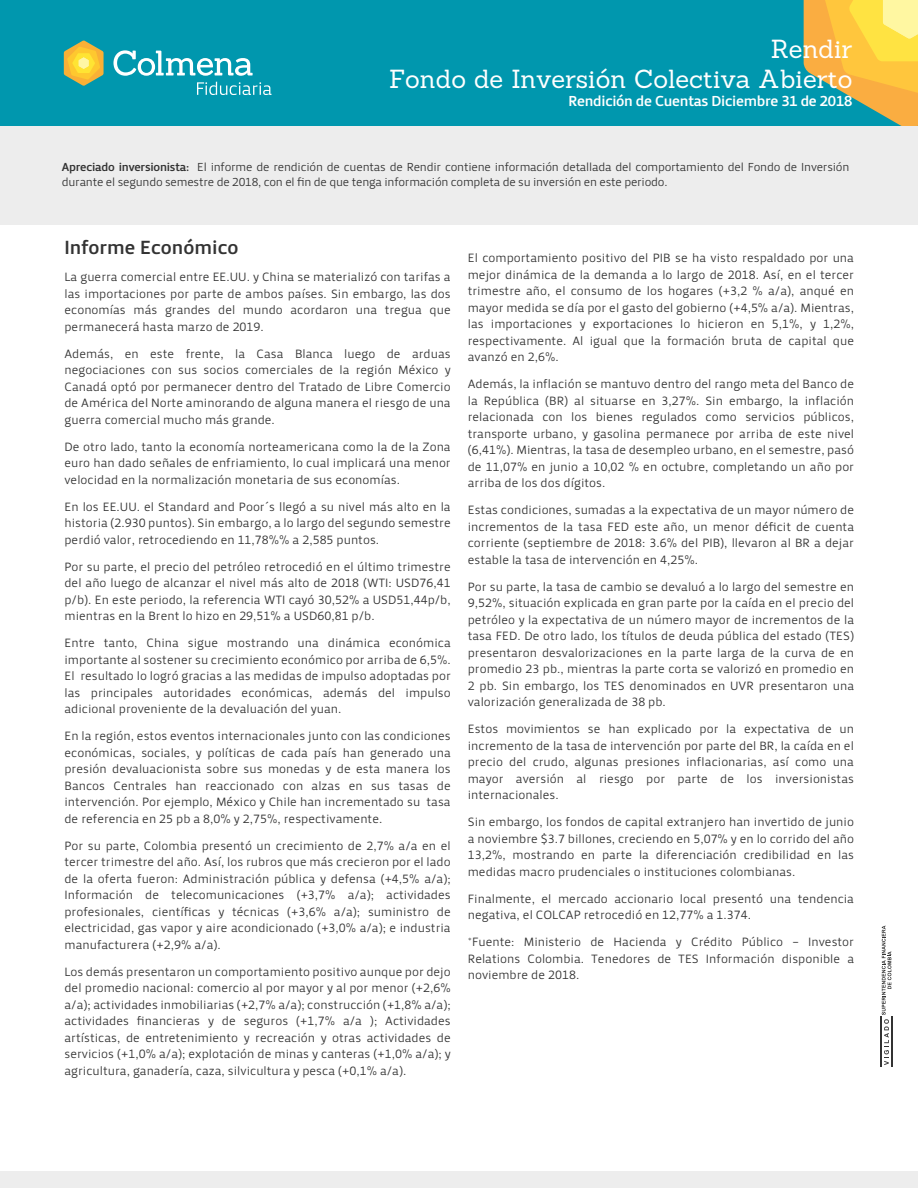
<style>
.page{position:relative;width:918px;height:1188px;background:#fff}
.page>*{position:absolute;margin:0;border:0;box-sizing:border-box;transform-origin:0 0}
.t1{font:25.5px/30.6px "Sanchez";color:#fff;text-align:right}
.t2{font:19.65px "Priva Three Pro";color:#333}
.t3{font:15px "Priva Three Pro";letter-spacing:-.02em;color:#fff}
.t4{font:12.45px/16.5px "Priva One Pro";color:#333;text-align:justify}
.t5{font:12px/14.4px "Priva One Pro";letter-spacing:-.02em;color:#333}
.s1{font-family:"Priva Three Pro"}
</style>
<div class="page">
<div style="left:0;top:108px;width:918px;height:117px;background:#ededed"></div>
<div style="left:0;top:1172px;width:918px;height:16px;background:#ededed"></div>
<hr style="left:880px;top:1017px;width:1px;height:50px;background:#333">
<hr style="left:892px;top:1017px;width:1px;height:50px;background:#333">
<svg style="left:882px;top:926px;width:9px;height:139px"></svg>
<div style="left:0;top:0;width:918px;height:126px;background:#0097ae"></div>
<svg style="left:804px;top:0;width:114px;height:126px"></svg>
<svg style="left:197px;top:82px;width:75px;height:13px"></svg>
<svg style="left:113px;top:50px;width:140px;height:26px"></svg>
<svg style="left:64px;top:40px;width:40px;height:46px"></svg>
<h1 class="t1" style="left:389px;top:33px;width:465px">Rendir<br>Fondo de Inversión Colectiva Abierto</h1>
<p class="t3" style="left:568px;top:92px;width:285px">Rendición de Cuentas Diciembre 31 de 2018</p>
<p class="t5" style="left:62px;top:160px;width:789px"><span class="s1">Apreciado inversionista:</span> El informe de rendición de cuentas de Rendir contiene información detallada del comportamiento del Fondo de Inversión durante el segundo semestre de 2018, con el fin de que tenga información completa de su inversión en este periodo.</p>
<h2 class="t2" style="left:64px;top:235px;width:176px">Informe Económico</h2>
<p class="t4" style="left:64px;top:269px;width:388px">La guerra comercial entre EE.UU. y China se materializó con tarifas a las importaciones por parte de ambos países. Sin embargo, las dos economías más grandes del mundo acordaron una tregua que permanecerá hasta marzo de 2019.</p>
<p class="t4" style="left:64px;top:345px;width:388px">Además, en este frente, la Casa Blanca luego de arduas negociaciones con sus socios comerciales de la región México y Canadá optó por permanecer dentro del Tratado de Libre Comercio de América del Norte aminorando de alguna manera el riesgo de una guerra comercial mucho más grande.</p>
<p class="t4" style="left:64px;top:438px;width:388px">De otro lado, tanto la economía norteamericana como la de la Zona euro han dado señales de enfriamiento, lo cual implicará una menor velocidad en la normalización monetaria de sus economías.</p>
<p class="t4" style="left:64px;top:498px;width:388px">En los EE.UU. el Standard and Poor´s llegó a su nivel más alto en la historia (2.930 puntos). Sin embargo, a lo largo del segundo semestre perdió valor, retrocediendo en 11,78%% a 2,585 puntos.</p>
<p class="t4" style="left:64px;top:558px;width:388px">Por su parte, el precio del petróleo retrocedió en el último trimestre del año luego de alcanzar el nivel más alto de 2018 (WTI: USD76,41 p/b). En este periodo, la referencia WTI cayó 30,52% a USD51,44p/b, mientras en la Brent lo hizo en 29,51% a USD60,81 p/b.</p>
<p class="t4" style="left:64px;top:635px;width:388px">Entre tanto, China sigue mostrando una dinámica económica importante al sostener su crecimiento económico por arriba de 6,5%.<br>El resultado lo logró gracias a las medidas de impulso adoptadas por las principales autoridades económicas, además del impulso adicional proveniente de la devaluación del yuan.</p>
<p class="t4" style="left:64px;top:728px;width:388px">En la región, estos eventos internacionales junto con las condiciones económicas, sociales, y políticas de cada país han generado una presión devaluacionista sobre sus monedas y de esta manera los Bancos Centrales han reaccionado con alzas en sus tasas de intervención. Por ejemplo, México y Chile han incrementado su tasa de referencia en 25 pb a 8,0% y 2,75%, respectivamente.</p>
<p class="t4" style="left:64px;top:837px;width:388px">Por su parte, Colombia presentó un crecimiento de 2,7% a/a en el tercer trimestre del año. Así, los rubros que más crecieron por el lado de la oferta fueron: Administración pública y defensa (+4,5% a/a); Información de telecomunicaciones (+3,7% a/a); actividades profesionales, científicas y técnicas (+3,6% a/a); suministro de electricidad, gas vapor y aire acondicionado (+3,0% a/a); e industria manufacturera (+2,9% a/a).</p>
<p class="t4" style="left:64px;top:963px;width:388px">Los demás presentaron un comportamiento positivo aunque por dejo del promedio nacional: comercio al por mayor y al por menor (+2,6% a/a); actividades inmobiliarias (+2,7% a/a); construcción (+1,8% a/a); actividades financieras y de seguros (+1,7% a/a ); Actividades artísticas, de entretenimiento y recreación y otras actividades de servicios (+1,0% a/a); explotación de minas y canteras (+1,0% a/a); y agricultura, ganadería, caza, silvicultura y pesca (+0,1% a/a).</p>
<p class="t4" style="left:468px;top:250px;width:388px">El comportamiento positivo del PIB se ha visto respaldado por una mejor dinámica de la demanda a lo largo de 2018. Así, en el tercer trimestre año, el consumo de los hogares (+3,2 % a/a), anqué en mayor medida se día por el gasto del gobierno (+4,5% a/a). Mientras, las importaciones y exportaciones lo hicieron en 5,1%, y 1,2%, respectivamente. Al igual que la formación bruta de capital que avanzó en 2,6%.</p>
<p class="t4" style="left:468px;top:376px;width:388px">Además, la inflación se mantuvo dentro del rango meta del Banco de la República (BR) al situarse en 3,27%. Sin embargo, la inflación relacionada con los bienes regulados como servicios públicos, transporte urbano, y gasolina permanece por arriba de este nivel (6,41%). Mientras, la tasa de desempleo urbano, en el semestre, pasó de 11,07% en junio a 10,02 % en octubre, completando un año por arriba de los dos dígitos.</p>
<p class="t4" style="left:468px;top:502px;width:388px">Estas condiciones, sumadas a la expectativa de un mayor número de incrementos de la tasa FED este año, un menor déficit de cuenta corriente (septiembre de 2018: 3.6% del PIB), llevaron al BR a dejar estable la tasa de intervención en 4,25%.</p>
<p class="t4" style="left:468px;top:578px;width:388px">Por su parte, la tasa de cambio se devaluó a lo largo del semestre en 9,52%, situación explicada en gran parte por la caída en el precio del petróleo y la expectativa de un número mayor de incrementos de la tasa FED. De otro lado, los títulos de deuda pública del estado (TES) presentaron desvalorizaciones en la parte larga de la curva de en promedio 23 pb., mientras la parte corta se valorizó en promedio en 2 pb. Sin embargo, los TES denominados en UVR presentaron una valorización generalizada de 38 pb.</p>
<p class="t4" style="left:468px;top:721px;width:388px">Estos movimientos se han explicado por la expectativa de un incremento de la tasa de intervención por parte del BR, la caída en el precio del crudo, algunas presiones inflacionarias, así como una mayor aversión al riesgo por parte de los inversionistas internacionales.</p>
<p class="t4" style="left:468px;top:814px;width:388px">Sin embargo, los fondos de capital extranjero han invertido de junio a noviembre $3.7 billones, creciendo en 5,07% y en lo corrido del año 13,2%, mostrando en parte la diferenciación credibilidad en las medidas macro prudenciales o instituciones colombianas.</p>
<p class="t4" style="left:468px;top:890px;width:388px">Finalmente, el mercado accionario local presentó una tendencia negativa, el COLCAP retrocedió en 12,77% a 1.374.</p>
<p class="t4" style="left:468px;top:934px;width:388px">*Fuente: Ministerio de Hacienda y Crédito Público – Investor Relations Colombia. Tenedores de TES Información disponible a noviembre de 2018.</p>
</div>
